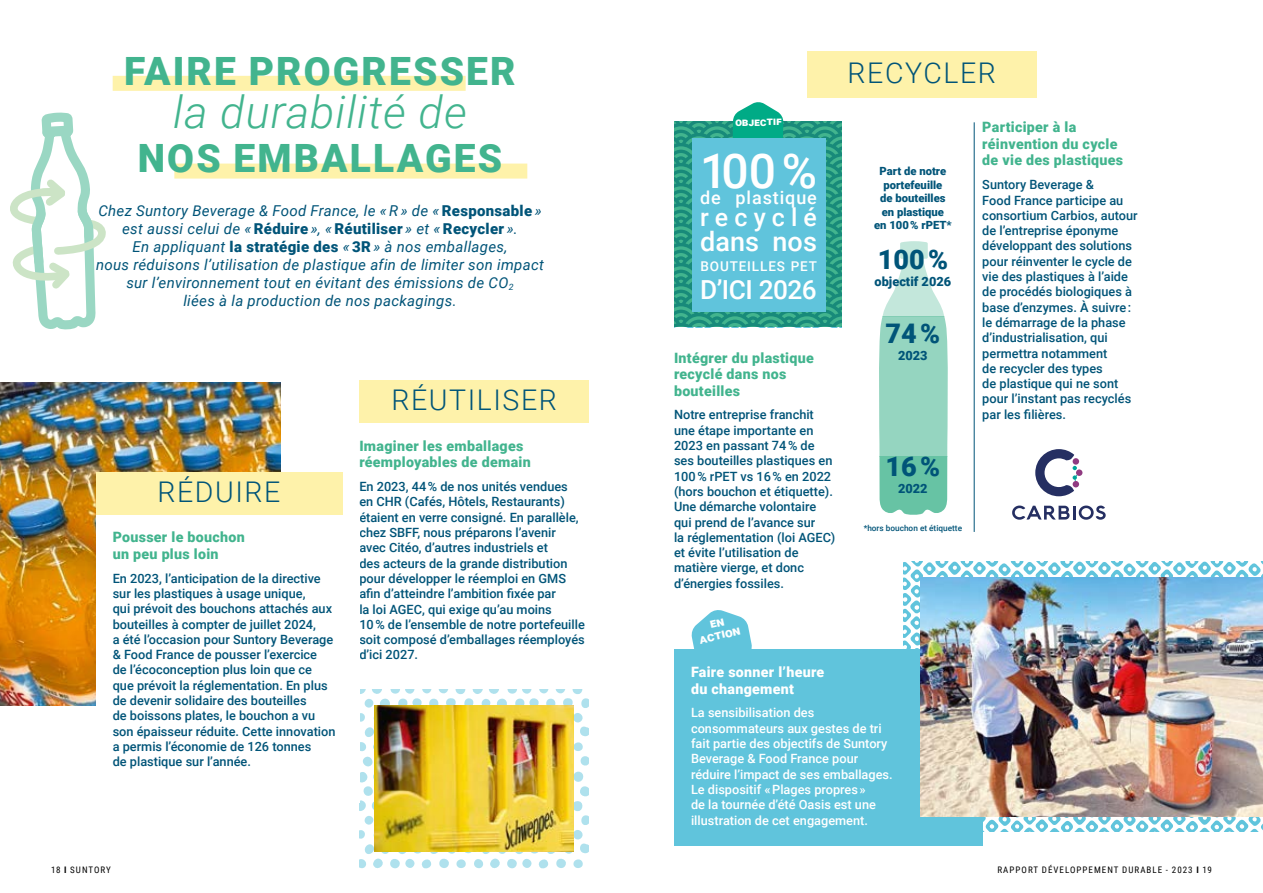
<style>
.page{position:relative;width:1263px;height:893px;background:#fff}
.page>*{position:absolute;margin:0;border:0;box-sizing:border-box;transform-origin:0 0}
.t1{font:500 48px "Roboto";color:#fff}
.t2{font:italic 300 45px "Roboto";letter-spacing:.02em;color:#42b48e}
.t3{font:900 39px "Roboto";letter-spacing:.055em;color:#42b48e}
.t4{font:300 28.5px "Roboto";letter-spacing:.055em;color:#005478}
.t5{font:900 27px "Roboto";color:#005478}
.t6{font:500 27px "Roboto";color:#fff}
.t7{font:500 26.25px "Roboto";letter-spacing:-.02em;color:#fff}
.t8{font:500 24.9px "Roboto";letter-spacing:.25em;color:#fff}
.t9{font:500 18px "Roboto";letter-spacing:.05em;color:#fff}
.t10{font:italic 15px/18px "Roboto";letter-spacing:.02em;color:#005478;text-align:center}
.t11{font:900 14.25px/16.5px "Roboto";letter-spacing:.02em;color:#42b48e}
.t12{font:900 14.25px/16.5px "Roboto";letter-spacing:.02em;color:#fff}
.t13{font:500 13.5px "Roboto";letter-spacing:.065em;color:#fff}
.t14{font:500 12.75px/15.3px "Roboto";color:#005478}
.t15{font:500 12.75px/15.3px "Roboto";color:#fff}
.t16{font:900 12.75px "Roboto";color:#005478}
.t17{font:900 12.75px/12.8px "Roboto";color:#fff;text-align:center}
.t18{font:900 11.25px/13.5px "Roboto";color:#005478;text-align:center}
.t19{font:900 11.25px "Roboto";color:#fff}
.t20{font:9px "Roboto Condensed";letter-spacing:.115em;color:#000}
.t21{font:500 8.25px "Roboto";color:#005478}
.s1{font-weight:900;font-style:normal}
.s2{font-weight:700}
</style>
<div class="page">
<div style="left:674px;top:649px;width:308px;height:197px;background:#60c4dc"></div>
<svg style="left:904px;top:562px;width:359px;height:269px;fill:#64c4dc"></svg>
<img style="left:0;top:382px;width:281px;height:324px">
<svg style="left:691px;top:610px;width:61px;height:39px"></svg>
<svg style="left:879px;top:241px;width:69px;height:274px"></svg>
<svg style="left:674px;top:122px;width:168px;height:205px;fill:#1e907c"></svg>
<svg style="left:733px;top:102px;width:50px;height:36px"></svg>
<svg style="left:359px;top:689px;width:230px;height:180px"></svg>
<div style="left:113px;top:76px;width:353px;height:15px;background:#fef2aa"></div>
<div style="left:174px;top:164px;width:353px;height:15px;background:#fef2aa"></div>
<hr style="left:974px;top:122px;width:1px;height:410px;background:#005478">
<img style="left:374px;top:706px;width:199px;height:145px">
<svg style="left:1012px;top:506px;width:94px;height:14px"></svg>
<svg style="left:1035px;top:449px;width:42px;height:47px"></svg>
<div style="left:1072px;top:458px;width:7px;height:7px;background:#903b81;border-radius:50%"></div>
<div style="left:1076px;top:469px;width:6px;height:7px;background:#903b81;border-radius:50%"></div>
<div style="left:1072px;top:481px;width:7px;height:6px;background:#903b81;border-radius:50%"></div>
<div style="left:692px;top:138px;width:133px;height:174px;background:#60c4dc"></div>
<img style="left:920px;top:577px;width:343px;height:239px">
<div style="left:359px;top:380px;width:230px;height:43px;background:#fef2aa"></div>
<div style="left:807px;top:51px;width:229px;height:47px;background:#fef2aa"></div>
<div style="left:96px;top:515px;width:263px;height:288px;background:#fff"></div>
<svg style="left:10px;top:112px;width:96px;height:218px"></svg>
<div style="left:96px;top:472px;width:246px;height:43px;background:#fef2aa"></div>
<h3 class="t3" style="left:124px;top:43px;width:393px">FAIRE PROGRESSER</h3>
<h2 class="t2" style="left:173px;top:81px;width:295px">la durabilité de</h2>
<h3 class="t3" style="left:138px;top:130px;width:366px">NOS EMBALLAGES</h3>
<p class="t10" style="left:96px;top:201px;width:449px">Chez Suntory Beverage &amp; Food France, le « R » de « <span class="s1">Responsable</span> » est aussi celui de « <span class="s1">Réduire</span> », « <span class="s1">Réutiliser</span> » et « <span class="s1">Recycler</span> ».<br>En appliquant <span class="s1">la stratégie des</span> « <span class="s1">3R</span> » à nos emballages,<br>nous réduisons l’utilisation de plastique afin de limiter son impact sur l’environnement tout en évitant des émissions de CO<sub>2<br></sub>liées à la production de nos packagings.</p>
<h3 class="t4" style="left:157px;top:472px;width:125px">RÉDUIRE</h3>
<p class="t11" style="left:113px;top:528px;width:134px">Pousser le bouchon un peu plus loin</p>
<p class="t14" style="left:113px;top:570px;width:224px">En 2023, l’anticipation de la directive sur les plastiques à usage unique,<br>qui prévoit des bouchons attachés aux bouteilles à compter de juillet 2024,<br>a été l’occasion pour Suntory Beverage &amp; Food France de pousser l’exercice<br>de l’écoconception plus loin que ce que prévoit la réglementation. En plus de devenir solidaire des bouteilles<br>de boissons plates, le bouchon a vu son épaisseur réduite. Cette innovation a permis l’économie de 126 tonnes<br>de plastique sur l’année.</p>
<h3 class="t4" style="left:391px;top:380px;width:167px">RÉUTILISER</h3>
<p class="t11" style="left:359px;top:437px;width:173px">Imaginer les emballages réemployables de demain</p>
<p class="t14" style="left:359px;top:478px;width:227px">En 2023, 44 % de nos unités vendues en CHR (Cafés, Hôtels, Restaurants) étaient en verre consigné. En parallèle, chez SBFF, nous préparons l’avenir avec Citéo, d’autres industriels et<br>des acteurs de la grande distribution pour développer le réemploi en GMS afin d’atteindre l’ambition fixée par<br>la loi AGEC, qui exige qu’au moins<br>10 % de l’ensemble de notre portefeuille soit composé d’emballages réemployés d’ici 2027.</p>
<p class="t19" style="left:735px;top:114px;width:47px;rotate:-1deg">obj ect if</p>
<h1 class="t1" style="left:700px;top:138px;width:118px">100%</h1>
<h3 class="t9" style="left:700px;top:185px;width:118px">de plastique</h3>
<h3 class="t8" style="left:700px;top:199px;width:118px">recyclé</h3>
<h3 class="t6" style="left:700px;top:223px;width:118px">dans nos</h3>
<p class="t13" style="left:700px;top:256px;width:118px">BOUTEILLES PET</p>
<h3 class="t7" style="left:700px;top:271px;width:118px">D’ICI 2026</h3>
<p class="t11" style="left:674px;top:349px;width:141px">Intégrer du plastique recyclé dans nos bouteilles</p>
<p class="t14" style="left:674px;top:407px;width:163px">Notre entreprise franchit une étape importante en<br>2023 en passant 74 % de ses bouteilles plastiques en<br>100 % rPET vs 16 % en 2022 (hors bouchon et étiquette).<br>Une démarche volontaire qui prend de l’avance sur<br>la réglementation (loi AGEC) et évite l’utilisation de matière vierge, et donc d’énergies fossiles.</p>
<p class="t17" style="left:695px;top:620px;width:43px;rotate:-13deg">en<br>act ion</p>
<h3 class="t4" style="left:847px;top:53px;width:150px">RECYCLER</h3>
<p class="t18" style="left:874px;top:164px;width:79px">Part de notre portefeuille<br>de bouteilles en plastique<br>en 100 % rPET*</p>
<h3 class="t5" style="left:878px;top:241px;width:72px">100 %</h3>
<p class="t16" style="left:875px;top:273px;width:78px">objectif 2026</p>
<h3 class="t5" style="left:885px;top:314px;width:56px">74 %</h3>
<p class="t16" style="left:898px;top:346px;width:31px">2023</p>
<h3 class="t5" style="left:885px;top:448px;width:56px">16 %</h3>
<p class="t16" style="left:898px;top:480px;width:31px">2022</p>
<p class="t21" style="left:864px;top:523px;width:100px">*hors bouchon et étiquette</p>
<p class="t11" style="left:982px;top:119px;width:142px">Participer à la réinvention du cycle de vie des plastiques</p>
<p class="t14" style="left:982px;top:177px;width:157px">Suntory Beverage &amp;<br>Food France participe au consortium Carbios, autour de l’entreprise éponyme développant des solutions pour réinventer le cycle de vie des plastiques à l’aide de procédés biologiques à base d’enzymes. À suivre : le démarrage de la phase d’industrialisation, qui permettra notamment<br>de recycler des types<br>de plastique qui ne sont pour l’instant pas recyclés par les filières.</p>
<p class="t12" style="left:691px;top:663px;width:135px">Faire sonner l’heure du changement</p>
<p class="t15" style="left:691px;top:705px;width:203px">La sensibilisation des consommateurs aux gestes de tri fait partie des objectifs de Suntory<br>Beverage &amp; Food France pour réduire l’impact de ses emballages.<br>Le dispositif « Plages propres »<br>de la tournée d’été Oasis est une illustration de cet engagement.</p>
<p class="t20" style="left:51px;top:863px;width:61px">18 <span class="s2">I</span> SUNTORY</p>
<p class="t20" style="left:997px;top:863px;width:216px">RAPPORT DÉVELOPPEMENT DURABLE - 2023 <span class="s2">I</span> 19</p>
</div>
